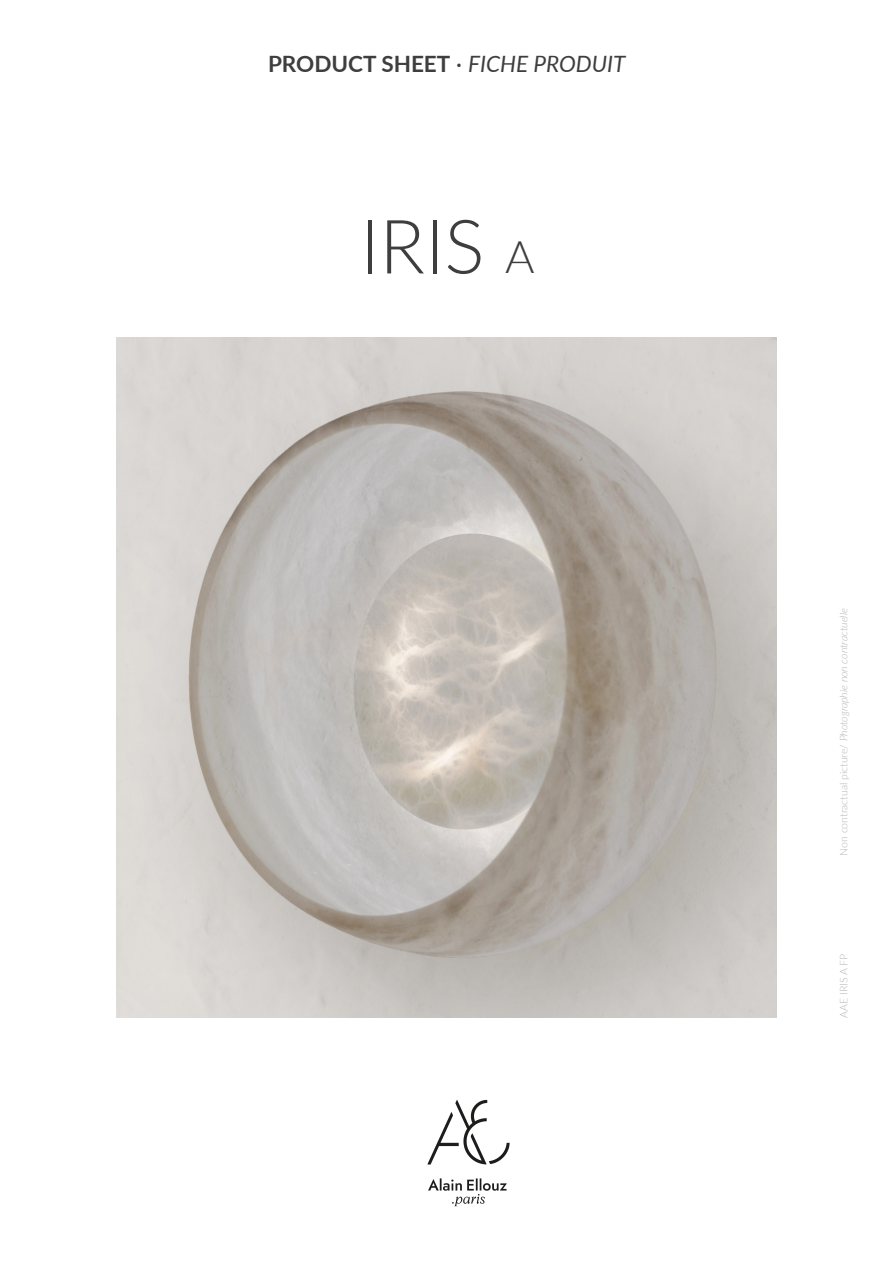
<style>
.page{position:relative;width:893px;height:1263px;background:#fff}
.page>*{position:absolute;margin:0;border:0;box-sizing:border-box;transform-origin:0 0}
.t1{font:300 75px "Lato";color:#3e3e3f}
.t2{font:700 22.5px "Lato";color:#3e3e3f}
.t3{font:italic 300 10.5px "Lato";color:#b2b3b7}
.t4{font:300 10.5px "Lato";color:#b2b3b7}
.s1{font-weight:400}
.s2{font-weight:400;font-style:italic}
.s3{font-size:45px}
.s4{font-style:normal}
</style>
<div class="page">
<img style="left:117px;top:337px;width:659px;height:680px">
<img style="left:427px;top:1099px;width:83px;height:108px">
<p class="t2" style="left:268px;top:47px;width:359px">PRODUCT SHEET <span class="s1">·</span> <span class="s2">FICHE PRODUIT</span></p>
<p class="t1" style="left:360px;top:194px;width:176px">IRIS <span class="s3">A</span></p>
<p class="t3" style="left:836px;top:855px;width:249px;rotate:-90deg"><span class="s4">Non contractual picture/</span> Photographie non contractuelle</p>
<p class="t4" style="left:836px;top:1017px;width:66px;rotate:-90deg">AAE IRIS A FP</p>
</div>
